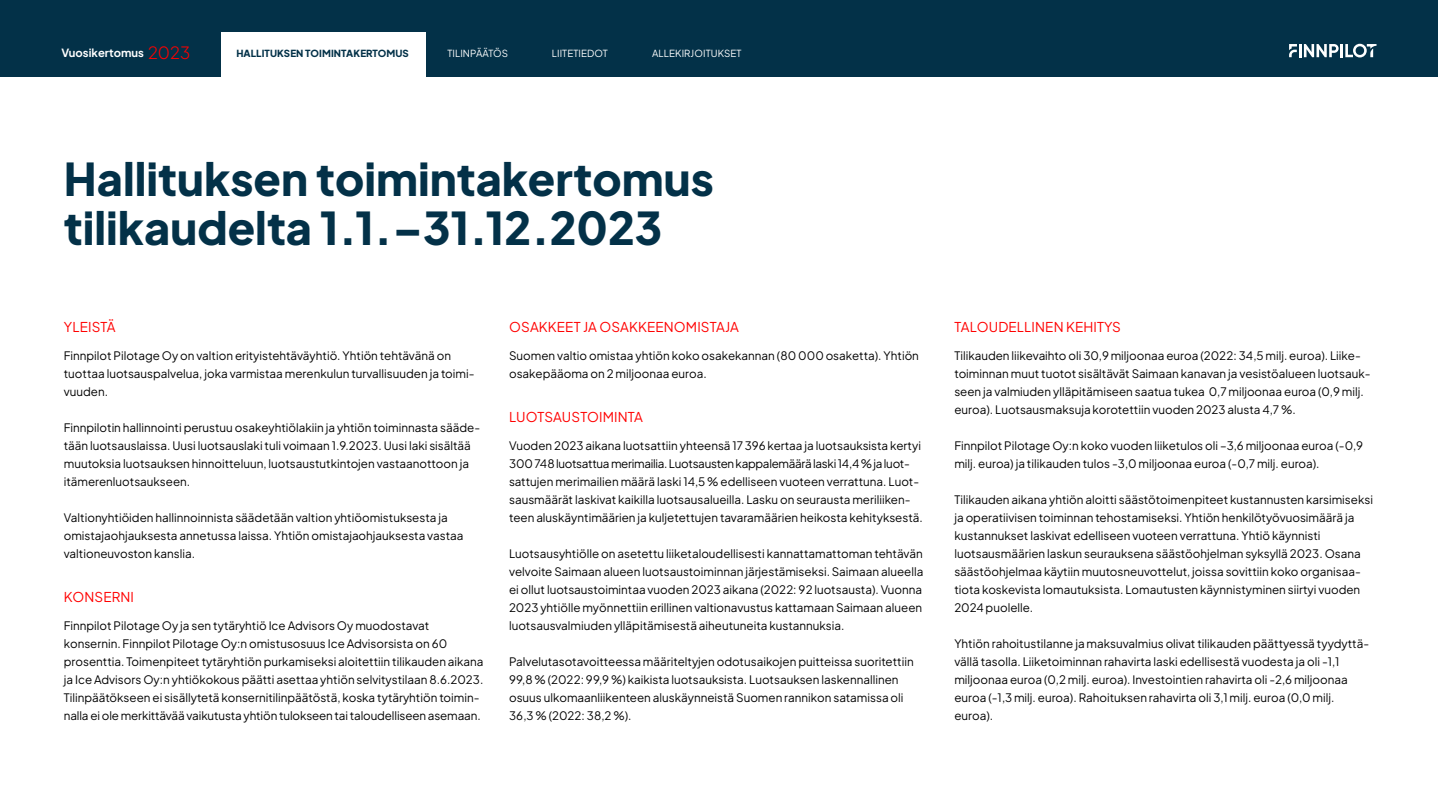
<style>
.page{position:relative;width:1438px;height:808px;background:#fff}
.page>*{position:absolute;margin:0;border:0;box-sizing:border-box;transform-origin:0 0}
.H2_tp_black{font:800 45px/49.5px "Plus Jakarta Sans";color:#033148}
.H3_tp_orange{font:13.5px "Plus Jakarta Sans";letter-spacing:.01em;color:#f00}
.base{font:11.7px/18px "Plus Jakarta Sans";color:#000}
.t1{font:700 11.25px "Plus Jakarta Sans";color:#fff}
.t2{font:9.75px "Plus Jakarta Sans";letter-spacing:.01em;color:#fff}
.t3{font:800 9.75px "Plus Jakarta Sans";letter-spacing:.01em;color:#033148}
.s1{font-weight:400;font-size:16.8px;color:#f00}
</style>
<div class="page">
<div style="left:0;top:0;width:1437px;height:76px;background:#033148"></div>
<svg style="left:1289px;top:44px;width:87px;height:13px"></svg>
<div style="left:221px;top:32px;width:204px;height:49px;background:#fff"></div>
<p class="t1" style="left:61px;top:44px;width:130px">Vuosikertomus <span class="s1">2023</span></p>
<p class="t3" style="left:236px;top:45px;width:174px">HALLITUKSEN TOIMINTAKERTOMUS</p>
<p class="t2" style="left:447px;top:45px;width:62px">TILINPÄÄTÖS</p>
<p class="t2" style="left:552px;top:45px;width:58px">LIITETIEDOT</p>
<p class="t2" style="left:652px;top:45px;width:91px">ALLEKIRJOITUKSET</p>
<p class="H2_tp_black" style="left:64px;top:149px;width:651px">Hallituksen toimintakertomus tilikaudelta 1.1.–31.12.2023</p>
<p class="H3_tp_orange" style="left:64px;top:315px;width:53px">YLEISTÄ</p>
<p class="base" style="left:64px;top:345px;width:412px">Finnpilot Pilotage Oy on valtion erityistehtäväyhtiö. Yhtiön tehtävänä on tuottaa luotsauspalvelua, joka varmistaa merenkulun turvallisuuden ja toimi&shy;vuuden.</p>
<p class="base" style="left:64px;top:417px;width:418px">Finnpilotin hallinnointi perustuu osakeyhtiölakiin ja yhtiön toiminnasta sääde&shy;tään luotsauslaissa. Uusi luotsauslaki tuli voimaan 1.9.2023. Uusi laki sisältää muutoksia luotsauksen hinnoitteluun, luotsaustutkintojen vastaanottoon ja itämerenluotsaukseen.</p>
<p class="base" style="left:64px;top:507px;width:401px">Valtionyhtiöiden hallinnoinnista säädetään valtion yhtiöomistuksesta ja omistajaohjauksesta annetussa laissa. Yhtiön omistajaohjauksesta vastaa valtioneuvoston kanslia.</p>
<p class="H3_tp_orange" style="left:64px;top:585px;width:72px">KONSERNI</p>
<p class="base" style="left:64px;top:615px;width:421px">Finnpilot Pilotage Oy ja sen tytäryhtiö Ice Advisors Oy muodostavat konsernin. Finnpilot Pilotage Oy:n omistusosuus Ice Advisorsista on 60 prosenttia. Toimenpiteet tytäryhtiön purkamiseksi aloitettiin tilikauden aikana ja Ice Advisors Oy:n yhtiökokous päätti asettaa yhtiön selvitystilaan 8.6.2023.<br>Tilinpäätökseen ei sisällytetä konsernitilinpäätöstä, koska tytäryhtiön toimin&shy;nalla ei ole merkittävää vaikutusta yhtiön tulokseen tai taloudelliseen asemaan.</p>
<p class="H3_tp_orange" style="left:509px;top:315px;width:231px">OSAKKEET JA OSAKKEENOMISTAJA</p>
<p class="base" style="left:509px;top:345px;width:411px">Suomen valtio omistaa yhtiön koko osakekannan (80 000 osaketta). Yhtiön osakepääoma on 2 miljoonaa euroa.</p>
<p class="H3_tp_orange" style="left:509px;top:405px;width:135px">LUOTSAUSTOIMINTA</p>
<p class="base" style="left:509px;top:435px;width:415px">Vuoden 2023 aikana luotsattiin yhteensä 17 396 kertaa ja luotsauksista kertyi 300 748 luotsattua merimailia. Luotsausten kappalemäärä laski 14,4 % ja luot&shy;sattujen merimailien määrä laski 14,5 % edelliseen vuoteen verrattuna. Luot&shy;sausmäärät laskivat kaikilla luotsausalueilla. Lasku on seurausta meriliiken&shy;teen aluskäyntimäärien ja kuljetettujen tavaramäärien heikosta kehityksestä.</p>
<p class="base" style="left:509px;top:543px;width:416px;text-align:justify">Luotsausyhtiölle on asetettu liiketaloudellisesti kannattamattoman tehtävän velvoite Saimaan alueen luotsaustoiminnan järjestämiseksi. Saimaan alueella ei ollut luotsaustoimintaa vuoden 2023 aikana (2022: 92 luotsausta). Vuonna 2023 yhtiölle myönnettiin erillinen valtionavustus kattamaan Saimaan alueen luotsausvalmiuden ylläpitämisestä aiheutuneita kustannuksia.</p>
<p class="base" style="left:509px;top:651px;width:406px">Palvelutasotavoitteessa määriteltyjen odotusaikojen puitteissa suoritettiin 99,8 % (2022: 99,9 %) kaikista luotsauksista. Luotsauksen laskennallinen osuus ulkomaanliikenteen aluskäynneistä Suomen rannikon satamissa oli 36,3 % (2022: 38,2 %).</p>
<p class="H3_tp_orange" style="left:954px;top:315px;width:168px">TALOUDELLINEN KEHITYS</p>
<p class="base" style="left:954px;top:345px;width:417px">Tilikauden liikevaihto oli 30,9 miljoonaa euroa (2022: 34,5 milj. euroa). Liike&shy;toiminnan muut tuotot sisältävät Saimaan kanavan ja vesistöalueen luotsauk&shy;seen ja valmiuden ylläpitämiseen saatua tukea 0,7 miljoonaa euroa (0,9 milj. euroa). Luotsausmaksuja korotettiin vuoden 2023 alusta 4,7 %.</p>
<p class="base" style="left:954px;top:435px;width:410px">Finnpilot Pilotage Oy:n koko vuoden liiketulos oli –3,6 miljoonaa euroa (-0,9 milj. euroa) ja tilikauden tulos -3,0 miljoonaa euroa (-0,7 milj. euroa).</p>
<p class="base" style="left:954px;top:489px;width:420px">Tilikauden aikana yhtiön aloitti säästötoimenpiteet kustannusten karsimiseksi ja operatiivisen toiminnan tehostamiseksi. Yhtiön henkilötyövuosimäärä ja kustannukset laskivat edelliseen vuoteen verrattuna. Yhtiö käynnisti luotsausmäärien laskun seurauksena säästöohjelman syksyllä 2023. Osana säästöohjelmaa käytiin muutosneuvottelut, joissa sovittiin koko organisaa&shy;tiota koskevista lomautuksista. Lomautusten käynnistyminen siirtyi vuoden 2024 puolelle.</p>
<p class="base" style="left:954px;top:633px;width:416px">Yhtiön rahoitustilanne ja maksuvalmius olivat tilikauden päättyessä tyydyttä&shy;vällä tasolla. Liiketoiminnan rahavirta laski edellisestä vuodesta ja oli -1,1 miljoonaa euroa (0,2 milj. euroa). Investointien rahavirta oli -2,6 miljoonaa euroa (-1,3 milj. euroa). Rahoituksen rahavirta oli 3,1 milj. euroa (0,0 milj. euroa).</p>
</div>
